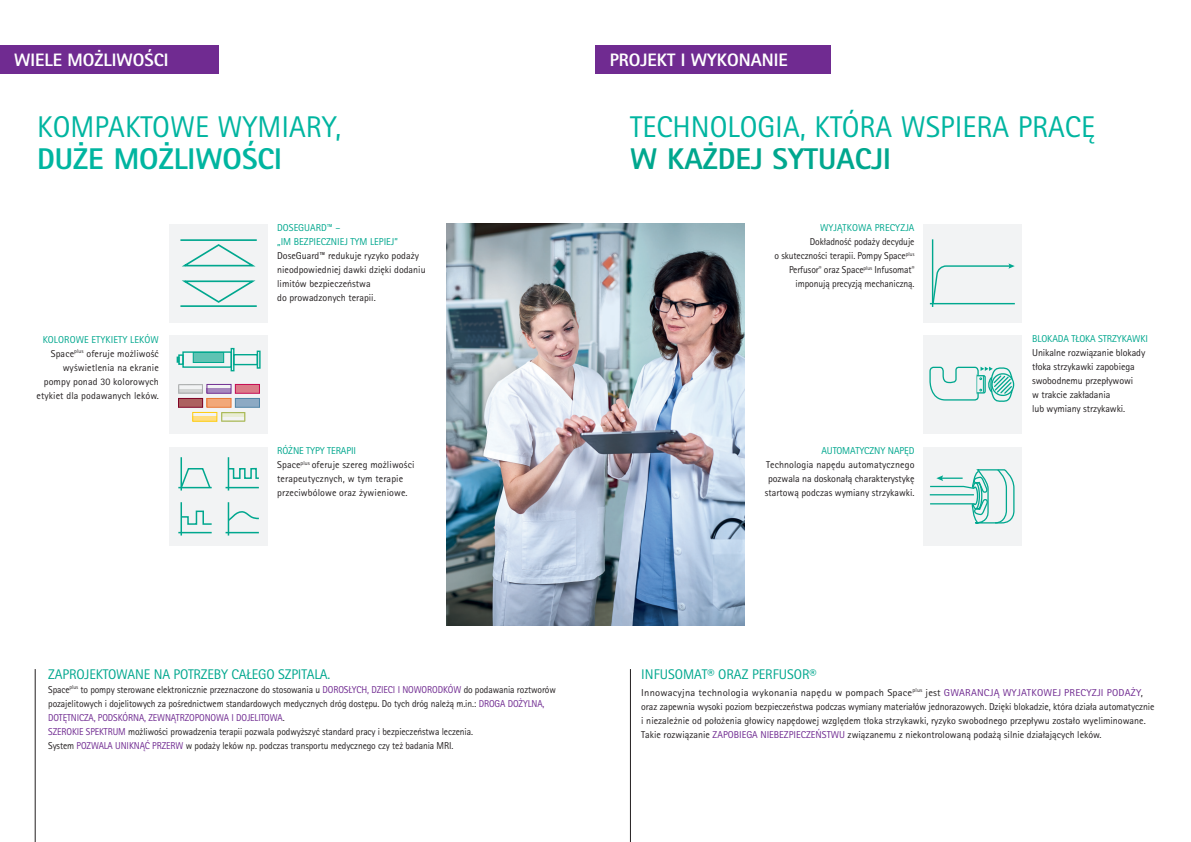
<style>
.page{position:relative;width:1191px;height:842px;background:#fff}
.page>*{position:absolute;margin:0;border:0;box-sizing:border-box;transform-origin:0 0}
.Headline{font:30px "Rotis Sans Serif Pro";color:#00b5a0}
.Headline-2{font:800 30px "Rotis Sans Serif Pro";color:#00a78e}
.Headline-3{font:800 30px "Rotis Sans Serif Pro";color:#00b5a0}
.t1{font:800 18px "Rotis Sans Serif Pro";color:#fff}
.t2{font:14px "Rotis Sans Serif Pro";letter-spacing:-.01em;color:#00a78e}
.t3{font:10px/14px "Rotis Sans Serif Pro";letter-spacing:-.01em;color:#231f20;scale:.95 1}
.t4{font:10px/14px "Rotis Sans Serif Pro";letter-spacing:-.01em;color:#231f20;scale:1.05 1}
.t5{font:10px/14px "Rotis Sans Serif Pro";letter-spacing:-.01em;color:#231f20}
.t6{font:10px/14px "Rotis Sans Serif Pro";letter-spacing:.01em;color:#231f20}
.t7{font:10px/14px "Rotis Sans Serif Pro";letter-spacing:-.01em;color:#231f20;text-align:right;scale:.96 1}
.t8{font:10px/14px "Rotis Sans Serif Pro";color:#00a78e}
.s1{color:#00a78e}
.s2{font-weight:800}
.s3{color:#702b91}
</style>
<div class="page">
<div style="left:0;top:45px;width:218px;height:29px;background:#702b91"></div>
<hr style="left:35px;top:669px;width:1px;height:173px;background:#231f20">
<div style="left:923px;top:224px;width:98px;height:98px;background:#f2f3f4"></div>
<svg style="left:931px;top:263px;width:83px;height:42px"></svg>
<hr style="left:930px;top:303px;width:84px;height:1px;background:#00a88f">
<hr style="left:932px;top:239px;width:1px;height:68px;background:#00a78e">
<hr style="left:630px;top:669px;width:1px;height:173px;background:#231f20">
<div style="left:923px;top:447px;width:98px;height:98px;background:#f2f3f4"></div>
<svg style="left:929px;top:469px;width:86px;height:55px"></svg>
<div style="left:923px;top:335px;width:98px;height:98px;background:#f2f3f4"></div>
<svg style="left:929px;top:366px;width:85px;height:36px"></svg>
<div style="left:595px;top:45px;width:236px;height:29px;background:#702b91"></div>
<div style="left:169px;top:447px;width:99px;height:98px;background:#f2f3f4"></div>
<svg style="left:182px;top:510px;width:30px;height:15px"></svg>
<svg style="left:227px;top:511px;width:32px;height:11px"></svg>
<svg style="left:227px;top:467px;width:32px;height:13px"></svg>
<svg style="left:179px;top:468px;width:33px;height:21px"></svg>
<hr style="left:228px;top:457px;width:1px;height:33px;background:#00a78e">
<hr style="left:225px;top:487px;width:34px;height:1px;background:#00a78e">
<hr style="left:180px;top:502px;width:2px;height:33px;background:#00a78e">
<hr style="left:178px;top:532px;width:34px;height:1px;background:#00a78e">
<hr style="left:228px;top:502px;width:1px;height:33px;background:#00a78e">
<hr style="left:225px;top:532px;width:34px;height:1px;background:#00a78e">
<hr style="left:180px;top:457px;width:2px;height:33px;background:#00a78e">
<hr style="left:178px;top:487px;width:34px;height:1px;background:#00a78e">
<div style="left:169px;top:336px;width:99px;height:98px;background:#f2f3f4"></div>
<hr style="left:193px;top:417px;width:24px;height:4px;background:#ffdd80">
<hr style="left:207px;top:389px;width:24px;height:4px;background:#a788be">
<div style="left:182px;top:351px;width:50px;height:17px;border:1px solid #00a78e"></div>
<div style="left:233px;top:354px;width:25px;height:11px;border:1px solid #00a78e"></div>
<div style="left:178px;top:354px;width:6px;height:11px;border:1px solid #00a78e"></div>
<svg style="left:177px;top:357px;width:3px;height:6px"></svg>
<div style="left:231px;top:348px;width:3px;height:23px;border:1px solid #00a78e"></div>
<div style="left:257px;top:351px;width:4px;height:18px;border:1px solid #00a78e"></div>
<div style="left:193px;top:352px;width:31px;height:10px;background:#5fc3b3"></div>
<div style="left:193px;top:352px;width:31px;height:11px;border:1px solid #00a78e"></div>
<div style="left:207px;top:384px;width:24px;height:10px;border:1px solid #712d91"></div>
<div style="left:235px;top:384px;width:24px;height:9px;background:#da7c88"></div>
<div style="left:235px;top:384px;width:25px;height:10px;border:1px solid #c60c53"></div>
<div style="left:207px;top:398px;width:24px;height:9px;background:#f2a879"></div>
<div style="left:207px;top:398px;width:24px;height:10px;border:1px solid #e97734"></div>
<div style="left:235px;top:398px;width:24px;height:9px;background:#8daac4"></div>
<div style="left:235px;top:398px;width:25px;height:10px;border:1px solid #4f83a6"></div>
<div style="left:178px;top:398px;width:25px;height:9px;background:#ac6160"></div>
<div style="left:178px;top:398px;width:25px;height:10px;border:1px solid #7f0224"></div>
<div style="left:192px;top:412px;width:25px;height:10px;border:1px solid #fecc0d"></div>
<svg style="left:221px;top:412px;width:24px;height:10px"></svg>
<svg style="left:178px;top:384px;width:25px;height:10px"></svg>
<div style="left:169px;top:224px;width:99px;height:98px;background:#f2f3f4"></div>
<hr style="left:180px;top:239px;width:77px;height:2px;background:#00a78e">
<hr style="left:180px;top:305px;width:77px;height:2px;background:#00a78e">
<svg style="left:182px;top:280px;width:74px;height:23px"></svg>
<svg style="left:182px;top:244px;width:74px;height:23px"></svg>
<img style="left:446px;top:224px;width:298px;height:402px">
<p class="t1" style="left:14px;top:48px;width:156px">WIELE MOŻLIWOŚCI</p>
<p class="t1" style="left:609px;top:48px;width:180px">PROJEKT I WYKONANIE</p>
<p class="Headline" style="left:37px;top:109px;width:306px">KOMPAKTOWE WYMIARY,</p>
<p class="Headline-3" style="left:37px;top:139px;width:246px">DUŻE MOŻLIWOŚCI</p>
<p class="t6" style="left:37px;top:332px;width:124px;text-align:right"><span class="s1">KOLOROWE ETYKIETY LEKÓW<br></span>Space<sup>plus</sup> oferuje możliwość wyświetlenia na ekranie pompy ponad 30 kolorowych etykiet dla podawanych leków.</p>
<p class="t8" style="left:277px;top:221px;width:122px">DOSEGUARD™ –<br>„IM BEZPIECZNIEJ TYM LEPIEJ”</p>
<p class="t5" style="left:277px;top:249px;width:150px">DoseGuard<span class="s2">™</span> redukuje ryzyko podaży nieodpowiedniej dawki dzięki dodaniu limitów bezpieczeństwa</p>
<p class="t5" style="left:277px;top:291px;width:100px">do prowadzonych terapii.</p>
<p class="t6" style="left:277px;top:444px;width:139px"><span class="s1">RÓŻNE TYPY TERAPII<br></span>Space<sup>plus</sup> oferuje szereg możliwości terapeutycznych, w tym terapie</p>
<p class="t6" style="left:277px;top:486px;width:132px">przeciwbólowe oraz żywieniowe.</p>
<p class="t2" style="left:48px;top:666px;width:284px">ZAPROJEKTOWANE NA POTRZEBY CAŁEGO SZPITALA.</p>
<p class="t3" style="left:48px;top:682px;width:536px">Space<sup>plus</sup> to pompy sterowane elektronicznie przeznaczone do stosowania u <span class="s3">DOROSŁYCH, DZIECI I NOWORODKÓW</span> do podawania roztworów pozajelitowych i dojelitowych za pośrednictwem standardowych medycznych dróg dostępu. Do tych dróg należą m.in.: <span class="s3">DROGA DOŻYLNA,<br>DOTĘTNICZA, PODSKÓRNA, ZEWNĄTRZOPONOWA I DOJELITOWA</span>.</p>
<p class="t3" style="left:48px;top:724px;width:448px"><span class="s3">SZEROKIE SPEKTRUM</span> możliwości prowadzenia terapii pozwala podwyższyć standard pracy i bezpieczeństwa leczenia.</p>
<p class="t3" style="left:48px;top:738px;width:428px">System <span class="s3">POZWALA UNIKNĄĆ PRZERW</span> w podaży leków np. podczas transportu medycznego czy też badania MRI.</p>
<p class="Headline" style="left:630px;top:109px;width:466px">TECHNOLOGIA, KTÓRA WSPIERA PRACĘ</p>
<p class="Headline-2" style="left:630px;top:139px;width:262px">W KAŻDEJ SYTUACJI</p>
<p class="t8" style="left:820px;top:221px;width:96px">WYJĄTKOWA PRECYZJA</p>
<p class="t7" style="left:774px;top:235px;width:147px">Dokładność podaży decyduje<br>o skuteczności terapii. Pompy Space<sup>plus </sup>Perfusor<sup>®</sup> oraz Space<sup>plus</sup> Infusomat<sup>® </sup>imponują precyzją mechaniczną.</p>
<p class="t5" style="left:765px;top:444px;width:151px;text-align:right"><span class="s1">AUTOMATYCZNY NAPĘD<br></span>Technologia napędu automatycznego pozwala na doskonałą charakterystykę startową podczas wymiany strzykawki.</p>
<p class="t8" style="left:1032px;top:332px;width:117px">BLOKADA TŁOKA STRZYKAWKI</p>
<p class="t5" style="left:1032px;top:346px;width:115px">Unikalne rozwiązanie blokady tłoka strzykawki zapobiega swobodnemu przepływowi</p>
<p class="t5" style="left:1032px;top:388px;width:80px">w trakcie zakładania</p>
<p class="t5" style="left:1032px;top:402px;width:94px">lub wymiany strzykawki.</p>
<p class="t2" style="left:641px;top:666px;width:177px">INFUSOMAT® ORAZ PERFUSOR®</p>
<p class="t4" style="left:641px;top:685px;width:490px">Innowacyjna technologia wykonania napędu w pompach Space<sup>plus</sup> jest <span class="s3">GWARANCJĄ WYJATKOWEJ PRECYZJI PODAŻY</span>, oraz zapewnia wysoki poziom bezpieczeństwa podczas wymiany materiałów jednorazowych. Dzięki blokadzie, która działa automatycznie i niezależnie od położenia głowicy napędowej względem tłoka strzykawki, ryzyko swobodnego przepływu zostało wyeliminowane.<br>Takie rozwiązanie <span class="s3">ZAPOBIEGA NIEBEZPIECZEŃSTWU</span> związanemu z niekontrolowaną podażą silnie działających leków.</p>
</div>
